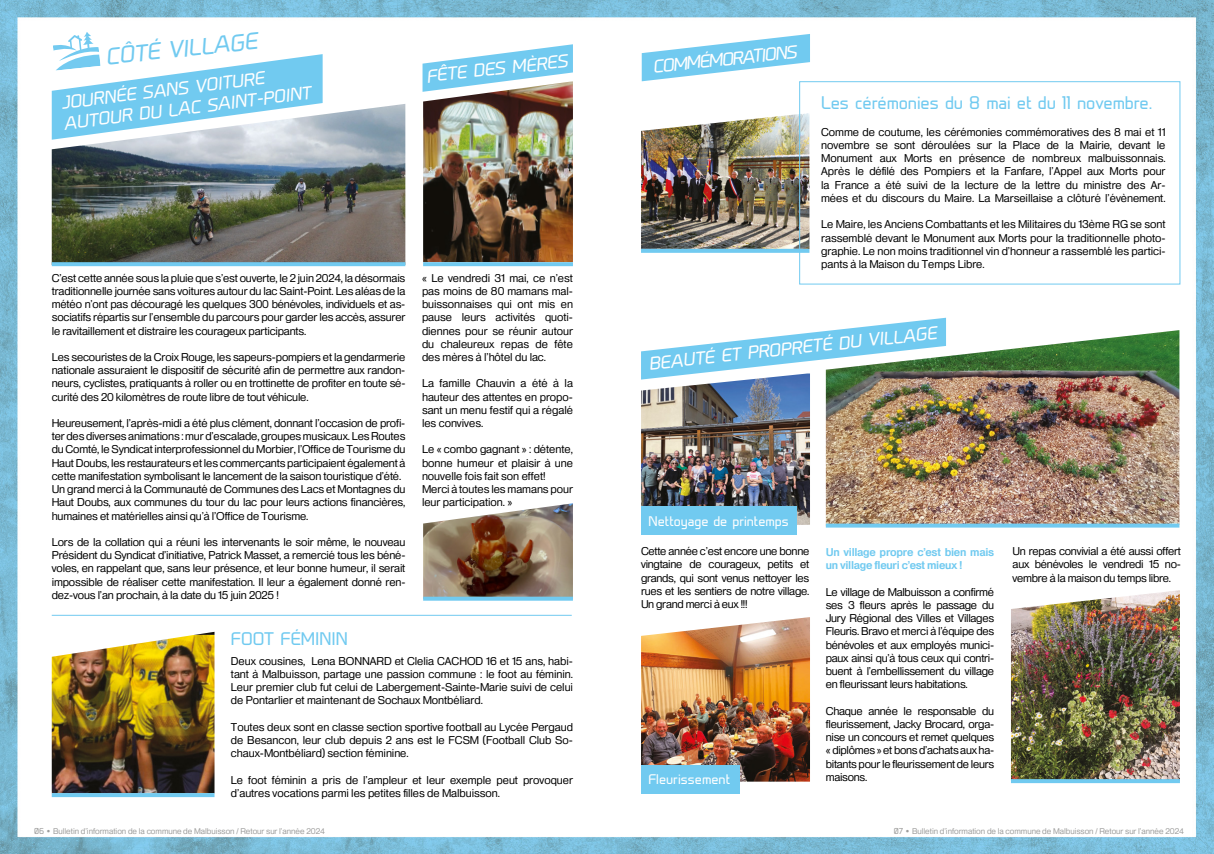
<style>
.page{position:relative;width:1214px;height:854px;background:#fff}
.page>*{position:absolute;margin:0;border:0;box-sizing:border-box;transform-origin:0 0}
.t1{font:italic 22px "Prime";color:#71caf0}
.t2{font:italic 17px/20.3px "Prime";color:#fff}
.t3{font:17px "Prime";letter-spacing:-.01em;color:#71caf0}
.t4{font:13px "Prime";color:#fff}
.t5{font:11px/13.2px "Heldustry FT";letter-spacing:-.01em;color:#000;text-align:justify}
.t6{font:600 11px/13.2px "Heldustry FT";letter-spacing:-.02em;color:#71caf0}
.t7{font:8px "Heldustry FT";color:#9d9d9c}
.s1{font-family:"Prime"}
.s2{font-family:"Helvetica"}
</style>
<div class="page">
<img style="left:0;top:0;width:1213px;height:853px">
<img style="left:641px;top:113px;width:168px;height:136px">
<svg style="left:641px;top:249px;width:168px;height:4px"></svg>
<div style="left:799px;top:81px;width:381px;height:203px;border:1px solid #71caf0"></div>
<svg style="left:422px;top:44px;width:151px;height:48px"></svg>
<img style="left:52px;top:631px;width:162px;height:161px">
<hr style="left:52px;top:614px;width:519px;height:1px;background:#71caf0">
<img style="left:52px;top:104px;width:353px;height:158px">
<svg style="left:52px;top:262px;width:353px;height:4px"></svg>
<svg style="left:52px;top:792px;width:162px;height:4px"></svg>
<svg style="left:52px;top:32px;width:270px;height:108px"></svg>
<svg style="left:641px;top:34px;width:169px;height:47px"></svg>
<img style="left:423px;top:81px;width:150px;height:181px">
<img style="left:423px;top:503px;width:150px;height:93px">
<svg style="left:423px;top:262px;width:150px;height:4px"></svg>
<svg style="left:423px;top:596px;width:150px;height:4px"></svg>
<svg style="left:641px;top:317px;width:304px;height:62px"></svg>
<img style="left:641px;top:373px;width:169px;height:151px">
<img style="left:641px;top:617px;width:169px;height:164px">
<img style="left:825px;top:330px;width:354px;height:193px">
<div style="left:641px;top:506px;width:155px;height:28px;background:#71caf0"></div>
<div style="left:641px;top:764px;width:98px;height:29px;background:#71caf0"></div>
<svg style="left:825px;top:523px;width:354px;height:4px"></svg>
<img style="left:1010px;top:590px;width:169px;height:188px">
<svg style="left:1010px;top:778px;width:169px;height:4px"></svg>
<h1 class="t1" style="left:104px;top:43px;width:154px;rotate:-6deg">CÔTÉ VILLAGE</h1>
<h2 class="t2" style="left:60px;top:93px;width:250px;rotate:-7deg">JOURNÉE SANS VOITURE<br>AUTOUR DU LAC SAINT-POINT</h2>
<h2 class="t2" style="left:425px;top:66px;width:143px;rotate:-6deg">FÊTE DES MÈRES</h2>
<p class="t5" style="left:52px;top:271px;width:355px">C’est cette année sous la pluie que s’est ouverte, le 2 juin 2024, la désormais traditionnelle journée sans voitures autour du lac Saint-Point. Les aléas de la météo n’ont pas découragé les quelques 300 bénévoles, individuels et as&shy;sociatifs répartis sur l’ensemble du parcours pour garder les accès, assurer le ravitaillement et distraire les courageux participants.</p>
<p class="t5" style="left:52px;top:350px;width:355px">Les secouristes de la Croix Rouge, les sapeurs-pompiers et la gendarmerie nationale assuraient le dispositif de sécurité afin de permettre aux randon&shy;neurs, cyclistes, pratiquants à roller ou en trottinette de profiter en toute sé&shy;curité des 20 kilomètres de route libre de tout véhicule.</p>
<p class="t5" style="left:52px;top:416px;width:355px;text-align:left">Heureusement, l’après-midi a été plus clément, donnant l’occasion de profi&shy;ter des diverses animations : mur d’escalade, groupes musicaux. Les Routes du Comté, le Syndicat interprofessionnel du Morbier, l’Office de Tourisme du Haut Doubs, les restaurateurs et les commerçants participaient également à cette manifestation symbolisant le lancement de la saison touristique d’été.<br>Un grand merci à la Communauté de Communes des Lacs et Montagnes du Haut Doubs, aux communes du tour du lac pour leurs actions financières, humaines et matérielles ainsi qu’à l’Office de Tourisme.</p>
<p class="t5" style="left:52px;top:535px;width:355px">Lors de la collation qui a réuni les intervenants le soir même, le nouveau Président du Syndicat d’initiative, Patrick Masset, a remercié tous les béné&shy;voles, en rappelant que, sans leur présence, et leur bonne humeur, il serait impossible de réaliser cette manifestation. Il leur a également donné ren&shy;dez-vous l’an prochain, à la date du 15 juin 2025 !</p>
<p class="t5" style="left:422px;top:271px;width:152px">« Le vendredi 31 mai, ce n’est pas moins de 80 mamans mal&shy;buissonnaises qui ont mis en pause leurs activités quoti&shy;diennes pour se réunir autour du chaleureux repas de fête des mères à l’hôtel du lac.</p>
<p class="t5" style="left:422px;top:376px;width:152px">La famille Chauvin a été à la hauteur des attentes en propo&shy;sant un menu festif qui a régalé les convives.</p>
<p class="t5" style="left:422px;top:442px;width:152px;text-align:left">Le « combo gagnant » : détente, bonne humeur et plaisir à une nouvelle fois fait son effet!<br>Merci à toutes les mamans pour leur participation. »</p>
<h2 class="t3" style="left:231px;top:628px;width:118px">FOOT FÉMININ</h2>
<p class="t5" style="left:231px;top:654px;width:343px">Deux cousines, Lena BONNARD et Clelia CACHOD 16 et 15 ans, habi&shy;tant à Malbuisson, partage une passion commune : le foot au féminin.<br>Leur premier club fut celui de Labergement-Sainte-Marie suivi de celui de Pontarlier et maintenant de Sochaux Montbéliard.</p>
<p class="t5" style="left:231px;top:720px;width:343px">Toutes deux sont en classe section sportive football au Lycée Pergaud de Besancon, leur club depuis 2 ans est le FCSM (Football Club So&shy;chaux-Montbéliard) section féminine.</p>
<p class="t5" style="left:231px;top:772px;width:343px">Le foot féminin a pris de l’ampleur et leur exemple peut provoquer d’autres vocations parmi les petites filles de Malbuisson.</p>
<h2 class="t2" style="left:651px;top:57px;width:146px;rotate:-6deg">COMMÉMORATIONS</h2>
<h2 class="t3" style="left:821px;top:93px;width:333px">Les cérémonies du 8 mai et du 11 novembre.</h2>
<p class="t5" style="left:821px;top:125px;width:346px">Comme de coutume, les cérémonies commémoratives des 8 mai et 11 novembre se sont déroulées sur la Place de la Mairie, devant le Monument aux Morts en présence de nombreux malbuissonnais.<br>Après le défilé des Pompiers et la Fanfare, l’Appel aux Morts pour la France a été suivi de la lecture de la lettre du ministre des Ar&shy;mées et du discours du Maire. La Marseillaise a clôturé l’évènement.</p>
<p class="t5" style="left:821px;top:217px;width:346px">Le Maire, les Anciens Combattants et les Militaires du 13ème RG se sont rassemblé devant le Monument aux Morts pour la traditionnelle photo&shy;graphie. Le non moins traditionnel vin d’honneur a rassemblé les partici&shy;pants à la Maison du Temps Libre.</p>
<h2 class="t2" style="left:647px;top:353px;width:291px;rotate:-6deg">BEAUTÉ ET PROPRETÉ DU VILLAGE</h2>
<p class="t4" style="left:648px;top:513px;width:142px">Nettoyage de printemps</p>
<p class="t5" style="left:641px;top:544px;width:170px">Cette année c’est encore une bonne vingtaine de courageux, petits et grands, qui sont venus nettoyer les rues et les sentiers de notre village.<br>Un grand merci à eux !!!</p>
<p class="t4" style="left:648px;top:771px;width:83px">Fleurissement</p>
<p class="t6" style="left:825px;top:545px;width:170px">Un village propre c’est bien mais un village fleuri c’est mieux !</p>
<p class="t5" style="left:825px;top:585px;width:170px">Le village de Malbuisson a confirmé ses 3 fleurs après le passage du Jury Régional des Villes et Villages Fleuris. Bravo et merci à l’équipe des bénévoles et aux employés munici&shy;paux ainsi qu’à tous ceux qui contri&shy;buent à l’embellissement du village en fleurissant leurs habitations.</p>
<p class="t5" style="left:825px;top:703px;width:170px">Chaque année le responsable du fleurissement, Jacky Brocard, orga&shy;nise un concours et remet quelques « diplômes » et bons d’achats aux ha&shy;bitants pour le fleurissement de leurs maisons.</p>
<p class="t5" style="left:1012px;top:544px;width:170px">Un repas convivial a été aussi offert aux bénévoles le vendredi 15 no&shy;vembre à la maison du temps libre.</p>
<p class="t7" style="left:34px;top:826px;width:292px"><span class="s1">06</span> <span class="s2">•</span> Bulletin d’information de la commune de Malbuisson / Retour sur l’année 2024</p>
<p class="t7" style="left:893px;top:825px;width:291px"><span class="s1">07</span> <span class="s2">•</span> Bulletin d’information de la commune de Malbuisson / Retour sur l’année 2024</p>
</div>
